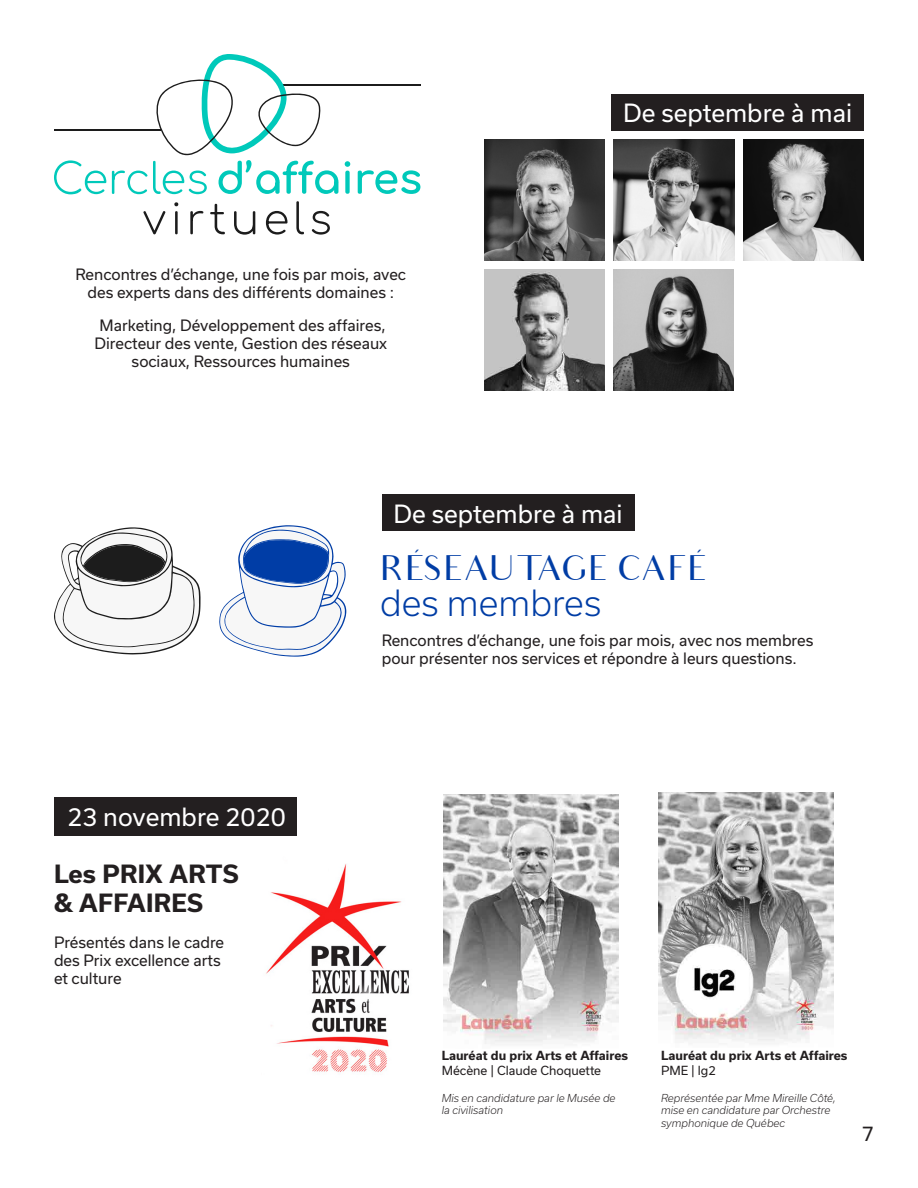
<style>
.page{position:relative;width:918px;height:1188px;background:#fff}
.page>*{position:absolute;margin:0;border:0;box-sizing:border-box;transform-origin:0 0}
.t1{font:34.5px "Audrey";color:#003da5}
.t2{font:300 34.5px "Usual";color:#003da5}
.t3{font:24px "Usual";color:#fff}
.t4{font:700 24px/28.8px "Usual";letter-spacing:.015em;color:#231f20}
.t5{font:19.5px "Usual";color:#231f20}
.t6{font:15px/18px "Usual";color:#231f20;text-align:center}
.t7{font:700 12px "Usual";color:#231f20}
.t8{font:12px "Usual";color:#231f20}
.t9{font:italic 300 10.5px "Usual";color:#231f20}
</style>
<div class="page">
<img style="left:266px;top:864px;width:143px;height:208px">
<hr style="left:280px;top:84px;width:141px;height:1px;background:#1c1c1c">
<svg style="left:54px;top:160px;width:52px;height:34px"></svg>
<svg style="left:345px;top:161px;width:5px;height:33px"></svg>
<svg style="left:358px;top:170px;width:62px;height:24px"></svg>
<svg style="left:112px;top:54px;width:226px;height:140px"></svg>
<hr style="left:54px;top:130px;width:107px;height:1px;background:#1c1c1c">
<svg style="left:143px;top:211px;width:22px;height:23px"></svg>
<svg style="left:174px;top:202px;width:4px;height:32px"></svg>
<svg style="left:190px;top:211px;width:13px;height:23px"></svg>
<svg style="left:210px;top:204px;width:15px;height:30px"></svg>
<svg style="left:234px;top:211px;width:21px;height:24px"></svg>
<svg style="left:266px;top:211px;width:21px;height:24px"></svg>
<svg style="left:296px;top:201px;width:8px;height:33px"></svg>
<svg style="left:312px;top:211px;width:18px;height:24px"></svg>
<svg style="left:219px;top:525px;width:127px;height:132px"></svg>
<svg style="left:54px;top:527px;width:147px;height:127px"></svg>
<div style="left:611px;top:94px;width:253px;height:37px;background:#231f20"></div>
<div style="left:382px;top:495px;width:252px;height:36px;background:#231f20"></div>
<div style="left:54px;top:797px;width:243px;height:39px;background:#231f20"></div>
<img style="left:444px;top:794px;width:175px;height:250px">
<img style="left:659px;top:793px;width:175px;height:249px">
<img style="left:484px;top:140px;width:121px;height:120px">
<img style="left:614px;top:140px;width:120px;height:120px">
<img style="left:484px;top:269px;width:121px;height:121px">
<img style="left:613px;top:269px;width:121px;height:121px">
<img style="left:743px;top:140px;width:121px;height:120px">
<p class="t3" style="left:623px;top:100px;width:231px">De septembre à mai</p>
<p class="t6" style="left:76px;top:265px;width:332px">Rencontres d’échange, une fois par mois, avec des experts dans des différents domaines :</p>
<p class="t6" style="left:94px;top:316px;width:294px">Marketing, Développement des affaires,<br>Directeur des vente, Gestion des réseaux sociaux, Ressources humaines</p>
<p class="t3" style="left:394px;top:500px;width:231px">De septembre à mai</p>
<p class="t1" style="left:380px;top:549px;width:331px">RÉSEAUTAGE CAF É</p>
<p class="t2" style="left:380px;top:583px;width:223px">des membres</p>
<p class="t6" style="left:382px;top:632px;width:433px;text-align:left">Rencontres d’échange, une fois par mois, avec nos membres pour présenter nos services et répondre à leurs questions.</p>
<p class="t3" style="left:68px;top:803px;width:220px">23 novembre 2020</p>
<p class="t4" style="left:54px;top:860px;width:186px">Les PRIX ARTS &amp; AFFAIRES</p>
<p class="t6" style="left:54px;top:933px;width:172px">Présentés dans le cadre</p>
<p class="t6" style="left:54px;top:951px;width:168px">des Prix excellence arts</p>
<p class="t6" style="left:54px;top:969px;width:69px">et culture</p>
<p class="t7" style="left:442px;top:1049px;width:188px">Lauréat du prix Arts et Affaires</p>
<p class="t8" style="left:442px;top:1063px;width:161px">Mécène | Claude Choquette</p>
<p class="t9" style="left:442px;top:1092px;width:175px">Mis en candidature par le Musée de</p>
<p class="t9" style="left:442px;top:1104px;width:63px">la civilisation</p>
<p class="t7" style="left:661px;top:1049px;width:188px">Lauréat du prix Arts et Affaires</p>
<p class="t8" style="left:661px;top:1063px;width:56px">PME | lg2</p>
<p class="t9" style="left:661px;top:1092px;width:176px">Représentée par Mme Mireille Côté,</p>
<p class="t9" style="left:661px;top:1104px;width:171px">mise en candidature par Orchestre</p>
<p class="t9" style="left:661px;top:1117px;width:126px">symphonique de Québec</p>
<p class="t5" style="left:862px;top:1122px;width:14px">7</p>
</div>
